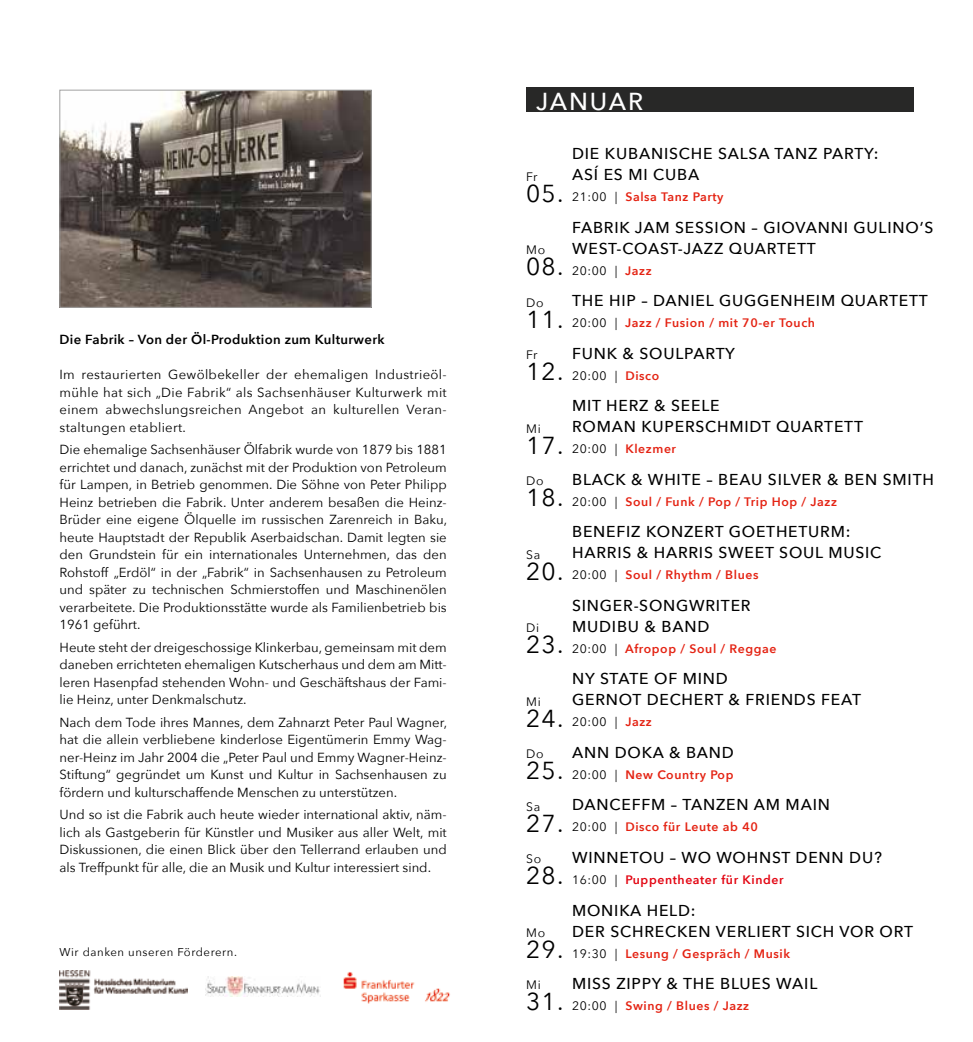
<style>
.page{position:relative;width:973px;height:1042px;background:#fff}
.page>*{position:absolute;margin:0;border:0;box-sizing:border-box;transform-origin:0 0}
.t1{font:24.5px "Avenir Next";letter-spacing:.05em;color:#000}
.t2{font:500 24.5px "Avenir Next";letter-spacing:.075em;color:#fff}
.t3{font:500 15.75px/21px "Avenir Next";letter-spacing:.05em;color:#000}
.t4{font:13.12px/17.5px "Avenir Next";color:#000;text-align:justify}
.t5{font:600 13.12px "Avenir Next";letter-spacing:.025em;color:#000}
.t6{font:600 12.25px "Avenir Next";letter-spacing:.05em;color:#e42313}
.t7{font:12.25px "Avenir Next";letter-spacing:.05em;color:#000}
.t8{font:600 12.25px "Avenir Next";letter-spacing:.05em;color:#e30613}
.t9{font:11.38px "Avenir Next";letter-spacing:.05em;color:#000}
.s1{font-weight:400;color:#000}
.s2{font-weight:600;color:#e42313}
</style>
<div class="page">
<img style="left:205px;top:976px;width:115px;height:20px">
<img style="left:60px;top:970px;width:128px;height:40px">
<img style="left:343px;top:971px;width:107px;height:33px">
<div style="left:526px;top:87px;width:387px;height:25px;background:#282827"></div>
<img style="left:62px;top:92px;width:307px;height:213px">
<div style="left:60px;top:90px;width:311px;height:217px;border:1px solid #a1a1a1"></div>
<p class="t5" style="left:60px;top:328px;width:326px">Die Fabrik – Von der Öl-Produktion zum Kulturwerk</p>
<p class="t4" style="left:60px;top:365px;width:388px">Im restaurierten Gewölbekeller der ehemaligen Industrieöl&shy;mühle hat sich „Die Fabrik“ als Sachsenhäuser Kulturwerk mit einem abwechslungsreichen Angebot an kulturellen Veran&shy;staltungen etabliert.</p>
<p class="t4" style="left:60px;top:440px;width:389px">Die ehemalige Sachsenhäuser Ölfabrik wurde von 1879 bis 1881 errichtet und danach, zunächst mit der Produktion von Petroleum für Lampen, in Betrieb genommen. Die Söhne von Peter Philipp Heinz betrieben die Fabrik. Unter anderem besaßen die Heinz-Brüder eine eigene Ölquelle im russischen Zarenreich in Baku, heute Hauptstadt der Republik Aserbaidschan. Damit legten sie den Grundstein für ein internationales Unternehmen, das den Rohstoff „Erdöl“ in der „Fabrik“ in Sachsenhausen zu Petroleum und später zu technischen Schmierstoffen und Maschinenölen verarbeitete. Die Produktionsstätte wurde als Familienbetrieb bis 1961 geführt.</p>
<p class="t4" style="left:60px;top:638px;width:388px">Heute steht der dreigeschossige Klinkerbau, gemeinsam mit dem daneben errichteten ehemaligen Kutscherhaus und dem am Mitt&shy;leren Hasenpfad stehenden Wohn- und Geschäftshaus der Fami&shy;lie Heinz, unter Denkmalschutz.</p>
<p class="t4" style="left:60px;top:713px;width:389px">Nach dem Tode ihres Mannes, dem Zahnarzt Peter Paul Wagner, hat die allein verbliebene kinderlose Eigentümerin Emmy Wag&shy;ner-Heinz im Jahr 2004 die „Peter Paul und Emmy Wagner-Heinz-Stiftung“ gegründet um Kunst und Kultur in Sachsenhausen zu fördern und kulturschaffende Menschen zu unterstützen.</p>
<p class="t4" style="left:60px;top:805px;width:388px">Und so ist die Fabrik auch heute wieder international aktiv, näm&shy;lich als Gastgeberin für Künstler und Musiker aus aller Welt, mit Diskussionen, die einen Blick über den Tellerrand erlauben und als Treffpunkt für alle, die an Musik und Kultur interessiert sind.</p>
<p class="t9" style="left:60px;top:942px;width:179px">Wir danken unseren Förderern.</p>
<h1 class="t2" style="left:536px;top:80px;width:108px">JANUAR</h1>
<p class="t3" style="left:572px;top:143px;width:308px">DIE KUBANISCHE SALSA TANZ PARTY:<br>ASÍ ES MI CUBA</p>
<p class="t6" style="left:572px;top:187px;width:153px"><span class="s1">21:00 |</span> Salsa Tanz Party</p>
<p class="t3" style="left:572px;top:216px;width:362px">FABRIK JAM SESSION – GIOVANNI GULINO’S<br>WEST-COAST-JAZZ QUARTETT</p>
<p class="t7" style="left:572px;top:260px;width:81px">20:00 | <span class="s2">Jazz</span></p>
<p class="t3" style="left:572px;top:290px;width:357px">THE HIP – DANIEL GUGGENHEIM QUARTETT</p>
<p class="t6" style="left:572px;top:313px;width:244px"><span class="s1">20:00 |</span> Jazz / Fusion / mit 70-er Touch</p>
<p class="t3" style="left:572px;top:342px;width:164px">FUNK &amp; SOULPARTY</p>
<p class="t7" style="left:572px;top:365px;width:89px">20:00 | <span class="s2">Disco</span></p>
<p class="t3" style="left:572px;top:395px;width:292px">MIT HERZ &amp; SEELE<br>ROMAN KUPERSCHMIDT QUARTETT</p>
<p class="t6" style="left:572px;top:439px;width:105px"><span class="s1">20:00 |</span> Klezmer</p>
<p class="t3" style="left:572px;top:468px;width:363px">BLACK &amp; WHITE – BEAU SILVER &amp; BEN SMITH</p>
<p class="t6" style="left:572px;top:491px;width:266px"><span class="s1">20:00 |</span> Soul / Funk / Pop / Trip Hop / Jazz</p>
<p class="t3" style="left:572px;top:521px;width:311px">BENEFIZ KONZERT GOETHETURM:<br>HARRIS &amp; HARRIS SWEET SOUL MUSIC</p>
<p class="t6" style="left:572px;top:565px;width:188px"><span class="s1">20:00 |</span> Soul / Rhythm / Blues</p>
<p class="t3" style="left:572px;top:594px;width:180px">SINGER-SONGWRITER<br>MUDIBU &amp; BAND</p>
<p class="t6" style="left:572px;top:638px;width:206px"><span class="s1">20:00 |</span> Afropop / Soul / Reggae</p>
<p class="t3" style="left:572px;top:668px;width:290px">NY STATE OF MIND<br>GERNOT DECHERT &amp; FRIENDS FEAT</p>
<p class="t7" style="left:572px;top:712px;width:81px">20:00 | <span class="s2">Jazz</span></p>
<p class="t3" style="left:572px;top:741px;width:163px">ANN DOKA &amp; BAND</p>
<p class="t6" style="left:572px;top:764px;width:163px"><span class="s1">20:00 |</span> New Country Pop</p>
<p class="t3" style="left:572px;top:794px;width:259px">DANCEFFM – TANZEN AM MAIN</p>
<p class="t6" style="left:572px;top:817px;width:187px"><span class="s1">20:00 |</span> Disco für Leute ab 40</p>
<p class="t3" style="left:572px;top:846px;width:311px">WINNETOU – WO WOHNST DENN DU?</p>
<p class="t8" style="left:572px;top:869px;width:213px"><span class="s1">16:00 |</span> Puppentheater für Kinder</p>
<p class="t3" style="left:572px;top:899px;width:342px">MONIKA HELD:<br>DER SCHRECKEN VERLIERT SICH VOR ORT</p>
<p class="t6" style="left:572px;top:943px;width:219px"><span class="s1">19:30 |</span> Lesung / Gespräch / Musik</p>
<p class="t3" style="left:572px;top:972px;width:247px">MISS ZIPPY &amp; THE BLUES WAIL</p>
<p class="t6" style="left:572px;top:995px;width:178px"><span class="s1">20:00 |</span> Swing / Blues / Jazz</p>
<p class="t7" style="left:526px;top:166px;width:13px">Fr</p>
<h1 class="t1" style="left:526px;top:172px;width:39px">05.</h1>
<p class="t7" style="left:526px;top:239px;width:20px">Mo</p>
<h1 class="t1" style="left:526px;top:246px;width:39px">08.</h1>
<p class="t7" style="left:526px;top:292px;width:19px">Do</p>
<h1 class="t1" style="left:526px;top:298px;width:39px">11.</h1>
<p class="t7" style="left:526px;top:344px;width:13px">Fr</p>
<h1 class="t1" style="left:526px;top:351px;width:39px">12.</h1>
<p class="t7" style="left:526px;top:418px;width:16px">Mi</p>
<h1 class="t1" style="left:526px;top:424px;width:39px">17.</h1>
<p class="t7" style="left:526px;top:470px;width:19px">Do</p>
<h1 class="t1" style="left:526px;top:477px;width:39px">18.</h1>
<p class="t7" style="left:526px;top:544px;width:16px">Sa</p>
<h1 class="t1" style="left:526px;top:550px;width:39px">20.</h1>
<p class="t7" style="left:526px;top:617px;width:14px">Di</p>
<h1 class="t1" style="left:526px;top:624px;width:39px">23.</h1>
<p class="t7" style="left:526px;top:691px;width:16px">Mi</p>
<h1 class="t1" style="left:526px;top:697px;width:39px">24.</h1>
<p class="t7" style="left:526px;top:743px;width:19px">Do</p>
<h1 class="t1" style="left:526px;top:750px;width:39px">25.</h1>
<p class="t7" style="left:526px;top:796px;width:16px">Sa</p>
<h1 class="t1" style="left:526px;top:802px;width:39px">27.</h1>
<p class="t7" style="left:526px;top:848px;width:17px">So</p>
<h1 class="t1" style="left:526px;top:855px;width:39px">28.</h1>
<p class="t7" style="left:526px;top:922px;width:20px">Mo</p>
<h1 class="t1" style="left:526px;top:928px;width:39px">29.</h1>
<p class="t7" style="left:526px;top:974px;width:16px">Mi</p>
<h1 class="t1" style="left:526px;top:981px;width:39px">31.</h1>
</div>
